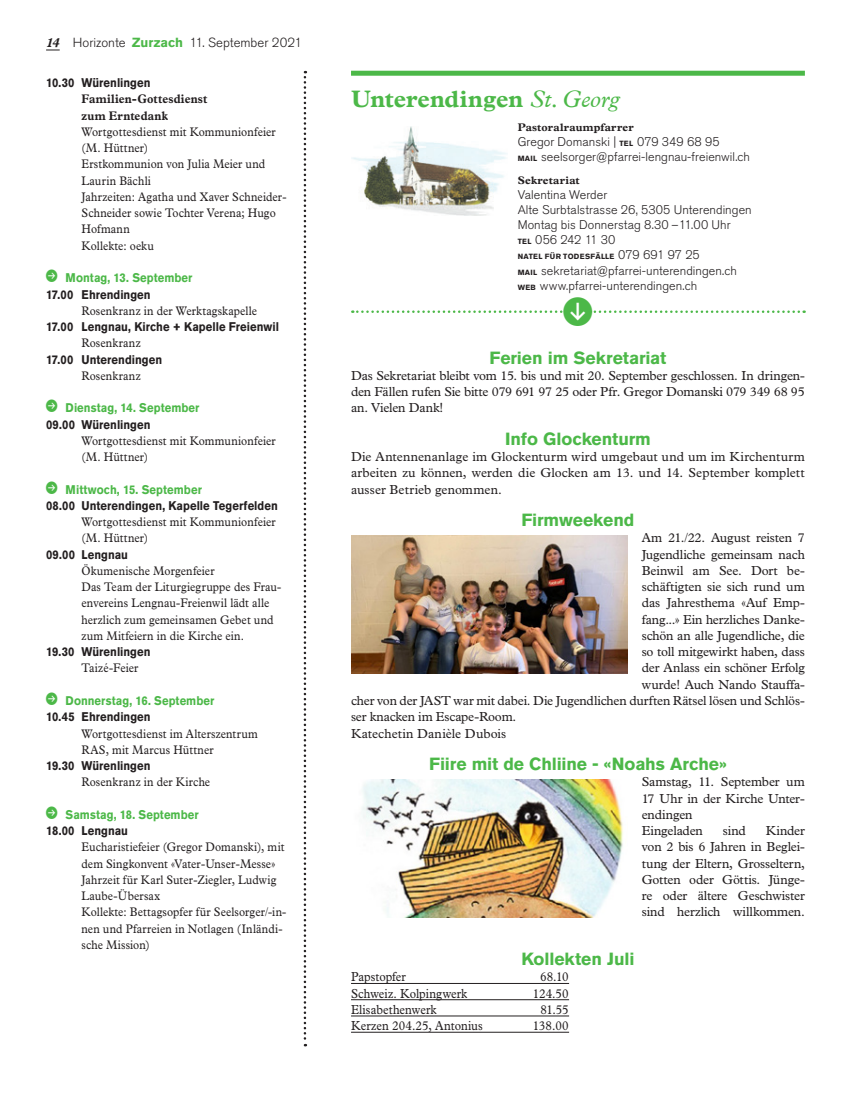
<style>
.page{position:relative;width:851px;height:1099px;background:#fff}
.page>*{position:absolute;margin:0;border:0;box-sizing:border-box;transform-origin:0 0}
.Pfarrei_Ort_Patrozin{font:700 23.75px "Plantin MT Pro";color:#4cb848}
.subheadline-1{font:700 17.5px "Akzidenz Grotesk Pro";letter-spacing:-.005em;color:#4cb848}
.paragraphBlockCenter{font:13.12px/16.2px "Plantin Std";letter-spacing:-.01em;color:#231f20;text-align:justify}
.paragraphTableLineTw{font:13.12px "Plantin Std";letter-spacing:.005em;color:#231f20;scale:.9 1}
.t1{font:300 13.12px "Akzidenz Grotesk Pro";color:#231f20}
.paragraph{font:12.5px/16.2px "Plantin Std";letter-spacing:.01em;color:#231f20;scale:.9 1}
.subheadline{font:700 12.5px "Akzidenz Grotesk Pro";letter-spacing:.005em;color:#231f20;scale:.9 1}
.Pfarrei_Adresse_Text{font:300 12.5px "Akzidenz Grotesk Pro";letter-spacing:.005em;color:#231f20}
.t2{font:700 12.5px "Akzidenz Grotesk Pro";letter-spacing:.005em;color:#4cb848;scale:.9 1}
.Pfarrei_Adresse_mit{font:300 12.5px "Akzidenz Grotesk Pro";letter-spacing:.005em;color:#231f20}
.Pfarrei_Adresse_Text-2{font:300 12.5px "Akzidenz Grotesk Pro";letter-spacing:-.015em;color:#231f20}
.Pfarrei_Adresse_Tite{font:700 11px "Plantin MT Pro";letter-spacing:.02em;color:#231f20}
.Pfarrei_Adresse_mit-2{font:700 7.5px "Akzidenz Grotesk Pro";letter-spacing:.04em;color:#231f20}
.s1{font-family:"Plantin Std";font-weight:700;font-style:italic}
.s2{font-weight:700;color:#4cb848}
.s3{font-weight:700}
.s4{font-weight:400;font-style:italic}
.s5{font-weight:700;font-size:7.5px}
.s6{font-weight:300;font-size:12.5px}
</style>
<div class="page">
<svg style="left:46px;top:50px;width:14px;height:1px"></svg>
<svg style="left:303px;top:71px;width:3px;height:975px"></svg>
<img style="left:351px;top:535px;width:276px;height:138px">
<img style="left:362px;top:779px;width:261px;height:138px">
<hr style="left:351px;top:983px;width:218px;height:1px;background:#231f20">
<hr style="left:351px;top:999px;width:218px;height:1px;background:#231f20">
<hr style="left:351px;top:1015px;width:218px;height:1px;background:#231f20">
<hr style="left:351px;top:1031px;width:218px;height:1px;background:#231f20">
<div style="left:351px;top:71px;width:453px;height:5px;background:#4cb848"></div>
<img style="left:351px;top:126px;width:156px;height:89px">
<svg style="left:352px;top:310px;width:452px;height:3px"></svg>
<p class="t1" style="left:46px;top:34px;width:257px"><span class="s1">14</span> Horizonte <span class="s2">Zurzach</span> 11. September 2021</p>
<p class="subheadline" style="left:46px;top:75px;width:118px">10.30 Würenlingen</p>
<p class="paragraph" style="left:81px;top:91px;width:229px"><span class="s3">Familien-Gottesdienst<br>zum Erntedank<br></span>Wortgottesdienst mit Kommunionfeier (M. Hüttner)<br>Erstkommunion von Julia Meier und<br>Laurin Bächli<br>Jahrzeiten: Agatha und Xaver Schneider-<br>Schneider sowie Tochter Verena; Hugo<br>Hofmann<br>Kollekte: oeku</p>
<p class="t2" style="left:66px;top:270px;width:142px">Montag, 13. September</p>
<p class="subheadline" style="left:46px;top:286px;width:118px">17.00 Ehrendingen</p>
<p class="paragraph" style="left:81px;top:302px;width:196px">Rosenkranz in der Werktagskapelle</p>
<p class="subheadline" style="left:46px;top:318px;width:260px">17.00 Lengnau, Kirche + Kapelle Freienwil</p>
<p class="paragraph" style="left:81px;top:335px;width:67px">Rosenkranz</p>
<p class="subheadline" style="left:46px;top:351px;width:130px">17.00 Unterendingen</p>
<p class="paragraph" style="left:81px;top:367px;width:67px">Rosenkranz</p>
<p class="t2" style="left:66px;top:400px;width:150px">Dienstag, 14. September</p>
<p class="subheadline" style="left:46px;top:416px;width:118px">09.00 Würenlingen</p>
<p class="paragraph" style="left:81px;top:432px;width:217px">Wortgottesdienst mit Kommunionfeier (M. Hüttner)</p>
<p class="t2" style="left:66px;top:481px;width:153px">Mittwoch, 15. September</p>
<p class="subheadline" style="left:46px;top:497px;width:259px">08.00 Unterendingen, Kapelle Tegerfelden</p>
<p class="paragraph" style="left:81px;top:514px;width:217px">Wortgottesdienst mit Kommunionfeier (M. Hüttner)</p>
<p class="subheadline" style="left:46px;top:546px;width:93px">09.00 Lengnau</p>
<p class="paragraph" style="left:81px;top:562px;width:223px">Ökumenische Morgenfeier<br>Das Team der Liturgiegruppe des Frau&shy;envereins Lengnau-Freienwil lädt alle herzlich zum gemeinsamen Gebet und zum Mitfeiern in die Kirche ein.</p>
<p class="subheadline" style="left:46px;top:643px;width:118px">19.30 Würenlingen</p>
<p class="paragraph" style="left:81px;top:660px;width:65px">Taizé-Feier</p>
<p class="t2" style="left:66px;top:692px;width:167px">Donnerstag, 16. September</p>
<p class="subheadline" style="left:46px;top:708px;width:118px">10.45 Ehrendingen</p>
<p class="paragraph" style="left:81px;top:725px;width:197px">Wortgottesdienst im Alterszentrum<br>RAS, mit Marcus Hüttner</p>
<p class="subheadline" style="left:46px;top:757px;width:118px">19.30 Würenlingen</p>
<p class="paragraph" style="left:81px;top:774px;width:144px">Rosenkranz in der Kirche</p>
<p class="t2" style="left:66px;top:806px;width:149px">Samstag, 18. September</p>
<p class="subheadline" style="left:46px;top:822px;width:93px">18.00 Lengnau</p>
<p class="paragraph" style="left:81px;top:839px;width:229px">Eucharistiefeier (Gregor Domanski), mit dem Singkonvent «Vater-Unser-Messe» Jahrzeit für Karl Suter-Ziegler, Ludwig Laube-Übersax<br>Kollekte: Bettagsopfer für Seelsorger/-in&shy;nen und Pfarreien in Notlagen (Inländi&shy;sche Mission)</p>
<p class="Pfarrei_Ort_Patrozin" style="left:351px;top:85px;width:270px">Unterendingen <span class="s4">St.Georg</span></p>
<p class="Pfarrei_Adresse_Tite" style="left:517px;top:120px;width:117px">Pastoralraumpfarrer</p>
<p class="Pfarrei_Adresse_Text" style="left:517px;top:133px;width:203px">Gregor Domanski | <span class="s5">TEL</span> 079 349 68 95</p>
<p class="Pfarrei_Adresse_mit" style="left:517px;top:148px;width:234px"><span class="s5">MAIL</span> seelsorger@pfarrei-lengnau-freienwil.ch</p>
<p class="Pfarrei_Adresse_Tite" style="left:517px;top:174px;width:64px">Sekretariat</p>
<p class="Pfarrei_Adresse_Text" style="left:517px;top:187px;width:91px">Valentina Werder</p>
<p class="Pfarrei_Adresse_Text" style="left:517px;top:202px;width:235px">Alte Surbtalstrasse 26, 5305 Unterendingen</p>
<p class="Pfarrei_Adresse_Text" style="left:517px;top:217px;width:214px">Montag bis Donnerstag 8.30 –11.00 Uhr</p>
<p class="Pfarrei_Adresse_Text-2" style="left:517px;top:232px;width:99px"><span class="s5">TEL</span> 056 242 11 30</p>
<p class="Pfarrei_Adresse_mit-2" style="left:517px;top:252px;width:184px">NATEL FÜR TODESFÄLLE <span class="s6">079 691 97 25</span></p>
<p class="Pfarrei_Adresse_Text" style="left:517px;top:262px;width:221px"><span class="s5">MAIL</span> sekretariat@pfarrei-unterendingen.ch</p>
<p class="Pfarrei_Adresse_Text" style="left:517px;top:277px;width:181px"><span class="s5">WEB</span> www.pfarrei-unterendingen.ch</p>
<p class="subheadline-1" style="left:489px;top:346px;width:178px">Ferien im Sekretariat</p>
<p class="paragraphBlockCenter" style="left:351px;top:367px;width:455px">Das Sekretariat bleibt vom 15. bis und mit 20. September geschlossen. In dringen&shy;den Fällen rufen Sie bitte 079 691 97 25 oder Pfr. Gregor Domanski 079 349 68 95 an. Vielen Dank!</p>
<p class="subheadline-1" style="left:505px;top:427px;width:147px">Info Glockenturm</p>
<p class="paragraphBlockCenter" style="left:351px;top:448px;width:455px">Die Antennenanlage im Glockenturm wird umgebaut und um im Kirchenturm arbeiten zu können, werden die Glocken am 13. und 14. September komplett ausser Betrieb genommen.</p>
<p class="subheadline-1" style="left:521px;top:508px;width:114px">Firmweekend</p>
<p class="paragraphBlockCenter" style="left:641px;top:530px;width:164px">Am 21./22. August reisten 7</p>
<p class="paragraphBlockCenter" style="left:641px;top:546px;width:164px">Jugendliche gemeinsam nach</p>
<p class="paragraphBlockCenter" style="left:641px;top:562px;width:164px">Beinwil am See. Dort be-</p>
<p class="paragraphBlockCenter" style="left:641px;top:578px;width:164px">schäftigten sie sich rund um</p>
<p class="paragraphBlockCenter" style="left:641px;top:595px;width:164px">das Jahresthema «Auf Emp-</p>
<p class="paragraphBlockCenter" style="left:641px;top:611px;width:164px">fang...» Ein herzliches Danke-</p>
<p class="paragraphBlockCenter" style="left:641px;top:627px;width:164px">schön an alle Jugendliche, die</p>
<p class="paragraphBlockCenter" style="left:641px;top:643px;width:164px">so toll mitgewirkt haben, dass</p>
<p class="paragraphBlockCenter" style="left:641px;top:660px;width:165px">der Anlass ein schöner Erfolg</p>
<p class="paragraphBlockCenter" style="left:641px;top:676px;width:164px">wurde! Auch Nando Stauffa-</p>
<p class="paragraphBlockCenter" style="left:351px;top:692px;width:455px">cher von der JAST war mit dabei. Die Jugendlichen durften Rätsel lösen und Schlös-</p>
<p class="paragraphBlockCenter" style="left:351px;top:708px;width:167px">ser knacken im Escape-Room.</p>
<p class="paragraphBlockCenter" style="left:351px;top:725px;width:157px">Katechetin Danièle Dubois</p>
<p class="subheadline-1" style="left:429px;top:752px;width:299px">Fiire mit de Chliine - «Noahs Arche»</p>
<p class="paragraphBlockCenter" style="left:641px;top:773px;width:164px">Samstag, 11. September um 17 Uhr in der Kirche Unter&shy;endingen</p>
<p class="paragraphBlockCenter" style="left:641px;top:822px;width:63px">Eingeladen</p>
<p class="paragraphBlockCenter" style="left:722px;top:822px;width:24px">sind</p>
<p class="paragraphBlockCenter" style="left:641px;top:822px;width:165px;text-indent:124px">Kinder von 2 bis 6 Jahren in Beglei&shy;tung der Eltern, Grosseltern, Gotten oder Göttis. Jünge&shy;re oder ältere Geschwister sind herzlich willkommen.</p>
<p class="subheadline-1" style="left:521px;top:947px;width:114px">Kollekten Juli</p>
<p class="paragraphTableLineTw" style="left:351px;top:969px;width:63px">Papstopfer</p>
<p class="paragraphTableLineTw" style="left:540px;top:969px;width:33px">68.10</p>
<p class="paragraphTableLineTw" style="left:351px;top:985px;width:131px">Schweiz. Kolpingwerk</p>
<p class="paragraphTableLineTw" style="left:533px;top:985px;width:41px">124.50</p>
<p class="paragraphTableLineTw" style="left:351px;top:1001px;width:97px">Elisabethenwerk</p>
<p class="paragraphTableLineTw" style="left:540px;top:1001px;width:33px">81.55</p>
<p class="paragraphTableLineTw" style="left:351px;top:1018px;width:148px">Kerzen 204.25, Antonius</p>
<p class="paragraphTableLineTw" style="left:532px;top:1018px;width:41px">138.00</p>
</div>
